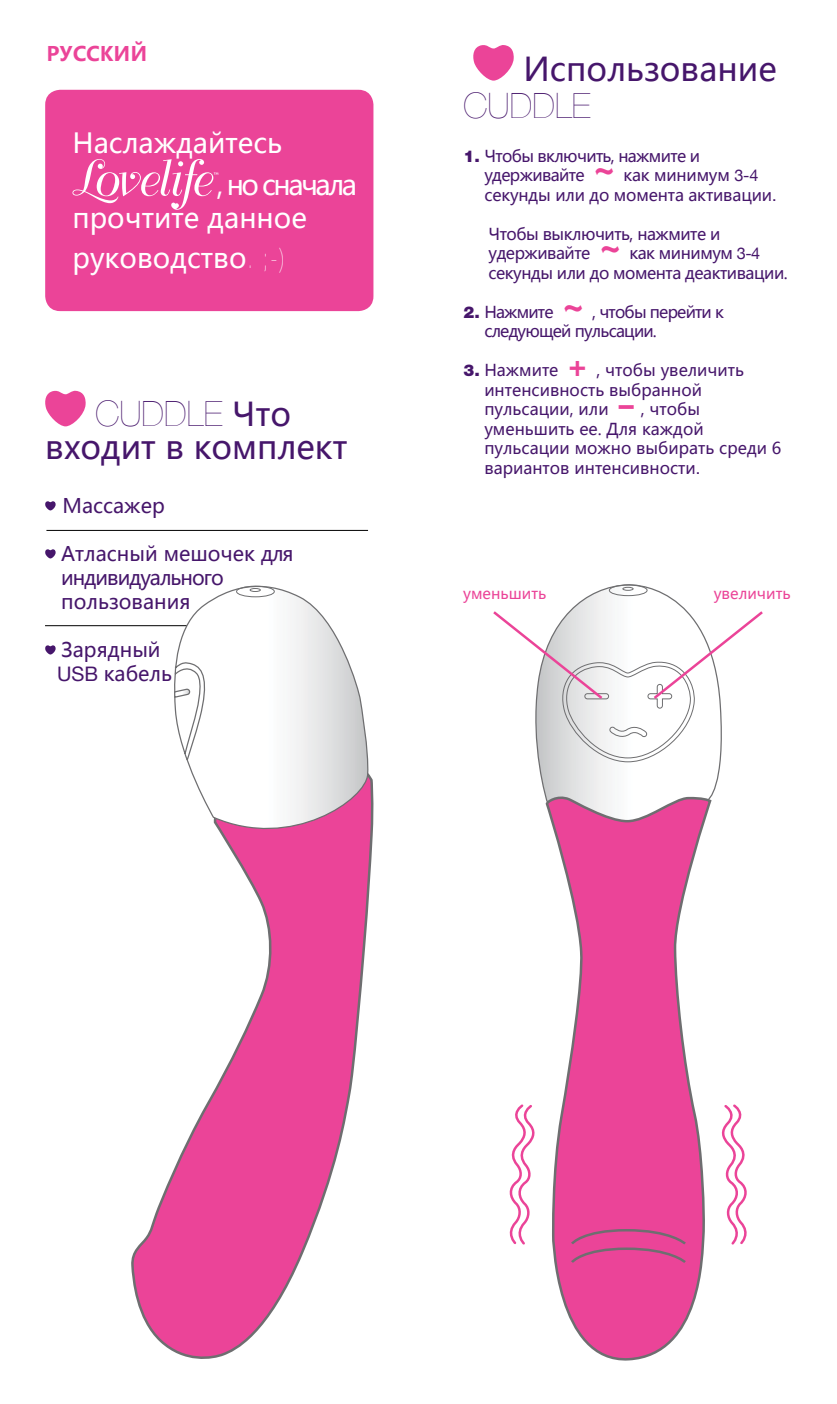
<style>
.page{position:relative;width:837px;height:1404px;background:#fff}
.page>*{position:absolute;margin:0;border:0;box-sizing:border-box;transform-origin:0 0}
.t1{font:700 37.5px "Helvetica Neue";color:#eb4498}
.t2{font:200 35px "Helvetica Neue";color:#46166b}
.t3{font:32.5px "Microsoft Ya Hei";color:#46166b}
.t4{font:27.5px/41.2px "Microsoft Ya Hei";color:#fff}
.t5{font:20px/24px "Microsoft Ya Hei";color:#46166b}
.t6{font:700 20px "Microsoft Ya Hei";color:#eb4498}
.t7{font:16.25px/19.5px "Microsoft Ya Hei";letter-spacing:-.01em;color:#46166b}
.t8{font:16.25px/19.5px "Microsoft Ya Hei";letter-spacing:-.03em;color:#46166b}
.t9{font:16.25px/19.5px "Microsoft Ya Hei";letter-spacing:-.05em;color:#46166b}
.t10{font:16.25px/19.5px "Microsoft Ya Hei";letter-spacing:-.04em;color:#46166b}
.t11{font:15px "Microsoft Ya Hei";color:#eb4498}
.s1{font-family:"Helvetica Neue";font-weight:200}
.s2{font-family:"Microsoft Ya Hei";font-weight:400;font-size:32.5px}
.s3{font-family:"Helvetica Neue"}
.s4{font-family:"Helvetica Neue";font-weight:900}
.s5{font-family:"Helvetica Neue";font-weight:700;font-size:30px;color:#eb4498}
</style>
<div class="page">
<div style="left:45px;top:90px;width:328px;height:221px;background:#eb4498;border-radius:15px"></div>
<svg style="left:72px;top:159px;width:146px;height:51px"></svg>
<svg style="left:45px;top:390px;width:41px;height:36px"></svg>
<svg style="left:45px;top:501px;width:11px;height:9px"></svg>
<svg style="left:45px;top:549px;width:11px;height:9px"></svg>
<svg style="left:45px;top:645px;width:11px;height:9px"></svg>
<hr style="left:46px;top:530px;width:322px;height:1px;background:#000">
<hr style="left:45px;top:625px;width:213px;height:1px;background:#000">
<svg style="left:131px;top:774px;width:243px;height:585px"></svg>
<svg style="left:171px;top:587px;width:198px;height:264px"></svg>
<svg style="left:173px;top:687px;width:17px;height:11px"></svg>
<svg style="left:236px;top:585px;width:39px;height:12px"></svg>
<svg style="left:473px;top:45px;width:41px;height:36px"></svg>
<svg style="left:721px;top:1104px;width:26px;height:141px"></svg>
<svg style="left:538px;top:762px;width:183px;height:32px"></svg>
<svg style="left:544px;top:794px;width:169px;height:567px"></svg>
<svg style="left:569px;top:1227px;width:118px;height:37px;background:#da4992"></svg>
<svg style="left:493px;top:584px;width:270px;height:178px"></svg>
<svg style="left:509px;top:1104px;width:26px;height:141px"></svg>
<p class="t6" style="left:46px;top:40px;width:103px">РУССКИЙ</p>
<h3 class="t4" style="left:217px;top:122px;width:141px;text-indent:-144px">Наслаждайтесь<br>, но сначала</h3>
<h3 class="t4" style="left:72px;top:197px;width:236px;line-height:40px">прочтите данное руководство<span class="s1">. ;-)</span></h3>
<h2 class="t2" style="left:95px;top:387px;width:197px">CUDDLE <span class="s2">Что</span></h2>
<h3 class="t3" style="left:45px;top:425px;width:303px">входит в комплект</h3>
<p class="t5" style="left:63px;top:493px;width:104px">Массажер</p>
<p class="t5" style="left:61px;top:541px;width:234px">Атласный мешочек для индивидуального пользования</p>
<p class="t5" style="left:57px;top:637px;width:117px">Зарядный<br><span class="s3">USB</span> кабель</p>
<h3 class="t3" style="left:523px;top:47px;width:255px">Использование</h3>
<h2 class="t2" style="left:463px;top:78px;width:129px">CUDDLE</h2>
<p class="t10" style="left:484px;top:145px;width:217px;text-indent:-21px"><span class="s4">1.</span> Чтобы включить, нажмите и удерживайте</p>
<h1 class="t1" style="left:593px;top:134px;width:24px">~</h1>
<p class="t7" style="left:484px;top:165px;width:293px;text-indent:139px">как минимум <span class="s3">3-4 </span>секунды или до момента активации<span class="s3">.</span></p>
<p class="t8" style="left:488px;top:223px;width:233px">Чтобы выключить, нажмите и удерживайте</p>
<h1 class="t1" style="left:599px;top:212px;width:24px">~</h1>
<p class="t8" style="left:488px;top:243px;width:300px;text-indent:141px">как минимум <span class="s3">3-4 </span>секунды или до момента деактивации.</p>
<p class="t9" style="left:463px;top:301px;width:92px"><span class="s4">2.</span> Нажмите</p>
<h1 class="t1" style="left:562px;top:270px;width:24px">~</h1>
<p class="t9" style="left:484px;top:301px;width:241px;text-indent:108px">, чтобы перейти к следующей пульсации.</p>
<p class="t7" style="left:484px;top:360px;width:298px;text-indent:-21px"><span class="s4">3.</span> Нажмите <span class="s5">+</span> , чтобы увеличить интенсивность выбранной пульсации, или <span class="s5">–</span> , чтобы уменьшить ее. Для каждой пульсации можно выбирать среди 6 вариантов интенсивности<span class="s3">.</span></p>
<p class="t11" style="left:463px;top:583px;width:85px">уменьшить</p>
<p class="t11" style="left:713px;top:583px;width:78px">увеличить</p>
</div>
